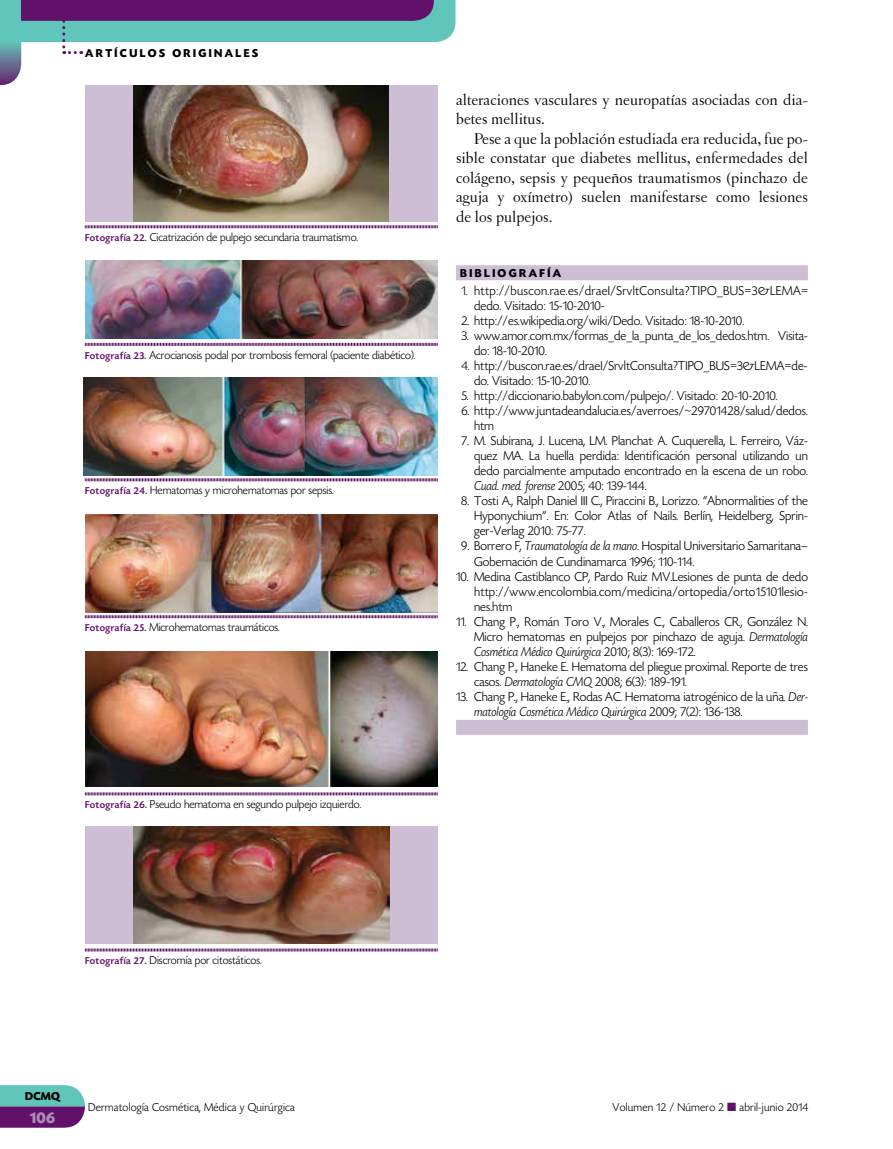
<style>
.page{position:relative;width:893px;height:1149px;background:#fff}
.page>*{position:absolute;margin:0;border:0;box-sizing:border-box;transform-origin:0 0}
.t1{font:16.5px/19.5px "Letras Oldstyle";color:#000}
.t2{font:700 16.5px "Today HEF";color:#aa8db5}
.t3{font:300 13.5px/15px "Today HEF";letter-spacing:.005em;color:#000}
.t4{font:300 13.5px/15px "Today HEF";letter-spacing:.03em;color:#000}
.t5{font:300 12px "Today HEF";color:#000}
.t6{font:300 12px "Today HEF";letter-spacing:.02em;color:#000}
.t7{font:700 12px "Today HEF";letter-spacing:.2em;color:#000}
.s1{font-weight:500;font-size:10.5px;color:#61116a}
.s2{font-style:italic}
.s3{color:#61116a}
</style>
<div class="page">
<svg style="left:0;top:0;width:455px;height:85px"></svg>
<svg style="left:0;top:1085px;width:85px;height:42px;background:#697498"></svg>
<div style="left:0;top:0;width:21px;height:42px;background:#60c5ba"></div>
<div style="left:456px;top:265px;width:352px;height:15px;background:#cdbed6"></div>
<div style="left:456px;top:719px;width:352px;height:15px;background:#cdbed6"></div>
<div style="left:85px;top:85px;width:352px;height:137px;background:#cdbed6"></div>
<img style="left:134px;top:85px;width:255px;height:137px">
<img style="left:85px;top:261px;width:352px;height:78px">
<img style="left:84px;top:378px;width:353px;height:97px">
<img style="left:85px;top:514px;width:352px;height:98px">
<img style="left:85px;top:651px;width:352px;height:135px">
<div style="left:85px;top:826px;width:353px;height:117px;background:#cdbed6"></div>
<img style="left:134px;top:826px;width:255px;height:117px">
<svg style="left:85px;top:225px;width:353px;height:4px"></svg>
<svg style="left:85px;top:615px;width:353px;height:3px"></svg>
<svg style="left:85px;top:792px;width:353px;height:3px"></svg>
<svg style="left:85px;top:948px;width:353px;height:3px"></svg>
<svg style="left:85px;top:342px;width:353px;height:4px"></svg>
<svg style="left:85px;top:478px;width:353px;height:3px"></svg>
<p class="t7" style="left:85px;top:47px;width:175px">ARTÍCULOS ORIGINALES</p>
<p class="t5" style="left:85px;top:231px;width:275px"><span class="s1">Fotografía 22.</span> Cicatrización de pulpejo secundaria traumatismo.</p>
<p class="t5" style="left:85px;top:348px;width:332px"><span class="s1">Fotografía 23.</span> Acrocianosis podal por trombosis femoral (paciente diabético).</p>
<p class="t5" style="left:85px;top:484px;width:250px"><span class="s1">Fotografía 24.</span> Hematomas y microhematomas por sepsis.</p>
<p class="t5" style="left:85px;top:620px;width:196px"><span class="s1">Fotografía 25.</span> Microhematomas traumáticos.</p>
<p class="t5" style="left:85px;top:797px;width:278px"><span class="s1">Fotografía 26.</span> Pseudo hematoma en segundo pulpejo izquierdo.</p>
<p class="t1" style="left:456px;top:90px;width:353px">alteraciones vasculares y neuropatías asociadas con dia&shy;betes mellitus.</p>
<p class="t1" style="left:456px;top:129px;width:353px;text-align:justify;text-indent:18px">Pese a que la población estudiada era reducida, fue po&shy;sible constatar que diabetes mellitus, enfermedades del colágeno, sepsis y pequeños traumatismos (pinchazo de aguja y oxímetro) suelen manifestarse como lesiones de los pulpejos.</p>
<p class="t7" style="left:460px;top:267px;width:102px">BIBLIOG RAFÍA</p>
<p class="t4" style="left:474px;top:284px;width:336px;text-indent:-13px">1. http://buscon.rae.es/draeI/SrvltConsulta?TIPO_BUS=3&amp;LEMA= dedo. Visitado: 15-10-2010-</p>
<p class="t3" style="left:461px;top:314px;width:284px">2. http://es.wikipedia.org/wiki/Dedo. Visitado: 18-10-2010.</p>
<p class="t3" style="left:474px;top:329px;width:335px;text-indent:-13px">3. www.amor.com.mx/formas_de_la_punta_de_los_dedos.htm. Visita&shy;do: 18-10-2010.</p>
<p class="t3" style="left:474px;top:359px;width:335px;text-indent:-13px">4. http://buscon.rae.es/draeI/SrvltConsulta?TIPO_BUS=3&amp;LEMA=de&shy;do. Visitado: 15-10-2010.</p>
<p class="t3" style="left:461px;top:389px;width:318px">5. http://diccionario.babylon.com/pulpejo/. Visitado: 20-10-2010.</p>
<p class="t3" style="left:474px;top:404px;width:335px;text-indent:-13px">6. http://www.juntadeandalucia.es/averroes/~29701428/salud/dedos. htm</p>
<p class="t3" style="left:474px;top:434px;width:335px;text-align:justify;text-indent:-13px">7. M. Subirana, J. Lucena, LM. Planchat<sup>,</sup> A. Cuquerella, L. Ferreiro, Váz&shy;quez MA. La huella perdida: Identificación personal utilizando un dedo parcialmente amputado encontrado en la escena de un robo.<br><span class="s2">Cuad. med. forense</span> 2005; 40: 139-144.</p>
<p class="t3" style="left:474px;top:494px;width:335px;text-align:justify;text-indent:-13px">8. Tosti A., Ralph Daniel III C., Piraccini B., Lorizzo. “Abnormalities of the Hyponychium”. En: Color Atlas of Nails. Berlín, Heidelberg, Sprin&shy;ger-Verlag 2010: 75-77.</p>
<p class="t3" style="left:474px;top:539px;width:335px;text-indent:-13px">9. Borrero F, <span class="s2">Traumatología de la mano</span>. Hospital Universitario Samaritana–<br>Gobernación de Cundinamarca 1996; 110-114.</p>
<p class="t3" style="left:474px;top:569px;width:335px;text-align:justify;text-indent:-18px">10. Medina Castiblanco CP, Pardo Ruiz MV.Lesiones de punta de dedo http://www.encolombia.com/medicina/ortopedia/orto15101lesio&shy;nes.htm</p>
<p class="t3" style="left:474px;top:614px;width:335px;text-align:justify;text-indent:-18px">11. Chang P., Román Toro V., Morales C., Caballeros CR., González N.<br>Micro hematomas en pulpejos por pinchazo de aguja. <span class="s2">Dermatología Cosmética Médico Quirúrgica</span> 2010; 8(3): 169-172.</p>
<p class="t3" style="left:474px;top:659px;width:335px;text-indent:-18px">12. Chang P., Haneke E. Hematoma del pliegue proximal. Reporte de tres casos. <span class="s2">Dermatología CMQ</span> 2008; 6(3): 189-191.</p>
<p class="t3" style="left:474px;top:689px;width:335px;text-indent:-18px">13. Chang P., Haneke E., Rodas AC. Hematoma iatrogénico de la uña. <span class="s2">Der&shy;matología Cosmética Médico Quirúrgica</span> 2009; 7(2): 136-138.</p>
<p class="t5" style="left:85px;top:953px;width:178px"><span class="s1">Fotografía 27.</span> Discromía por citostáticos.</p>
<p class="t7" style="left:25px;top:1089px;width:36px">DCMQ</p>
<p class="t2" style="left:30px;top:1108px;width:27px">106</p>
<p class="t6" style="left:88px;top:1100px;width:208px">Dermatología Cosmética, Médica y Quirúrgica</p>
<p class="t6" style="left:612px;top:1100px;width:197px">Volumen 12 / Número 2 <span class="s3">■</span> abril-junio 2014</p>
</div>
